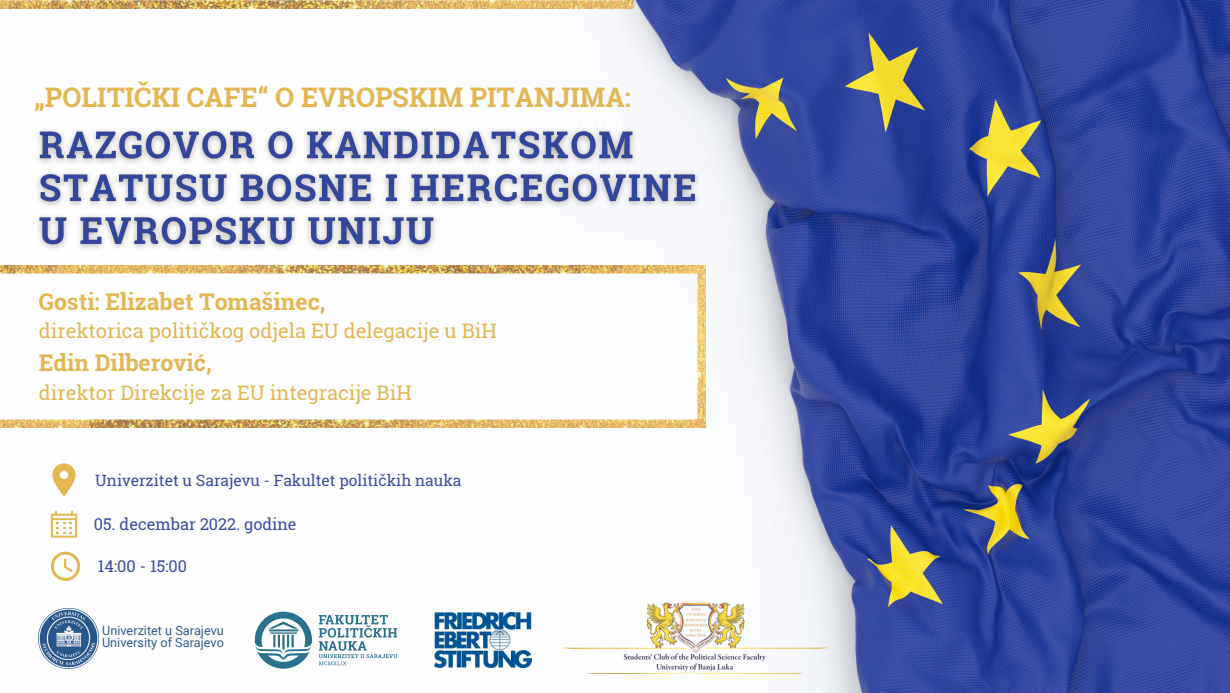
<style>
.page{position:relative;width:1230px;height:693px;background:#fff}
.page>*{position:absolute;margin:0;border:0;box-sizing:border-box;transform-origin:0 0}
.t1{font:700 27px "Roboto Slab";color:#e2b651}
.t2{font:700 23px "Roboto Slab";color:#e2b651}
.t3{font:20px "Roboto Slab";color:#e2b651}
.t4{font:16.2px "Roboto Slab";color:#3b4ba3}
.t5{font:15.6px "Roboto Slab";color:#3b4ba3}
.t6{font:12.7px/12.8px "Roboto";color:#305b8e}
</style>
<div class="page">
<img style="left:0;top:0;width:1230px;height:693px">
<img style="left:563px;top:600px;width:265px;height:74px">
<img style="left:434px;top:612px;width:98px;height:56px">
<svg style="left:255px;top:612px;width:57px;height:57px"></svg>
<svg style="left:319px;top:615px;width:78px;height:50px"></svg>
<img style="left:39px;top:608px;width:60px;height:60px">
<img style="left:0;top:0;width:634px;height:8px">
<svg style="left:51px;top:552px;width:29px;height:29px"></svg>
<svg style="left:51px;top:511px;width:26px;height:27px"></svg>
<svg style="left:52px;top:463px;width:24px;height:33px"></svg>
<img style="left:29px;top:110px;width:691px;height:198px">
<img style="left:0;top:266px;width:89px;height:162px">
<img style="left:89px;top:266px;width:617px;height:162px">
<h1 class="t1" style="left:34px;top:78px;width:598px">„POLITIČKI CAFE“ O EVROPSKIM PITANJIMA:</h1>
<p class="t2" style="left:39px;top:286px;width:288px">Gosti: Elizabet Tomašinec,</p>
<p class="t3" style="left:39px;top:318px;width:459px">direktorica političkog odjela EU delegacije u BiH</p>
<p class="t2" style="left:39px;top:347px;width:174px">Edin Dilberović,</p>
<p class="t3" style="left:39px;top:379px;width:374px">direktor Direkcije za EU integracije BiH</p>
<p class="t5" style="left:95px;top:470px;width:368px">Univerzitet u Sarajevu - Fakultet političkih nauka</p>
<p class="t4" style="left:94px;top:513px;width:204px">05. decembar 2022. godine</p>
<p class="t4" style="left:98px;top:555px;width:91px">14:00 - 15:00</p>
<p class="t6" style="left:102px;top:624px;width:123px">Univerzitet u Sarajevu<br>University of Sarajevo</p>
</div>
